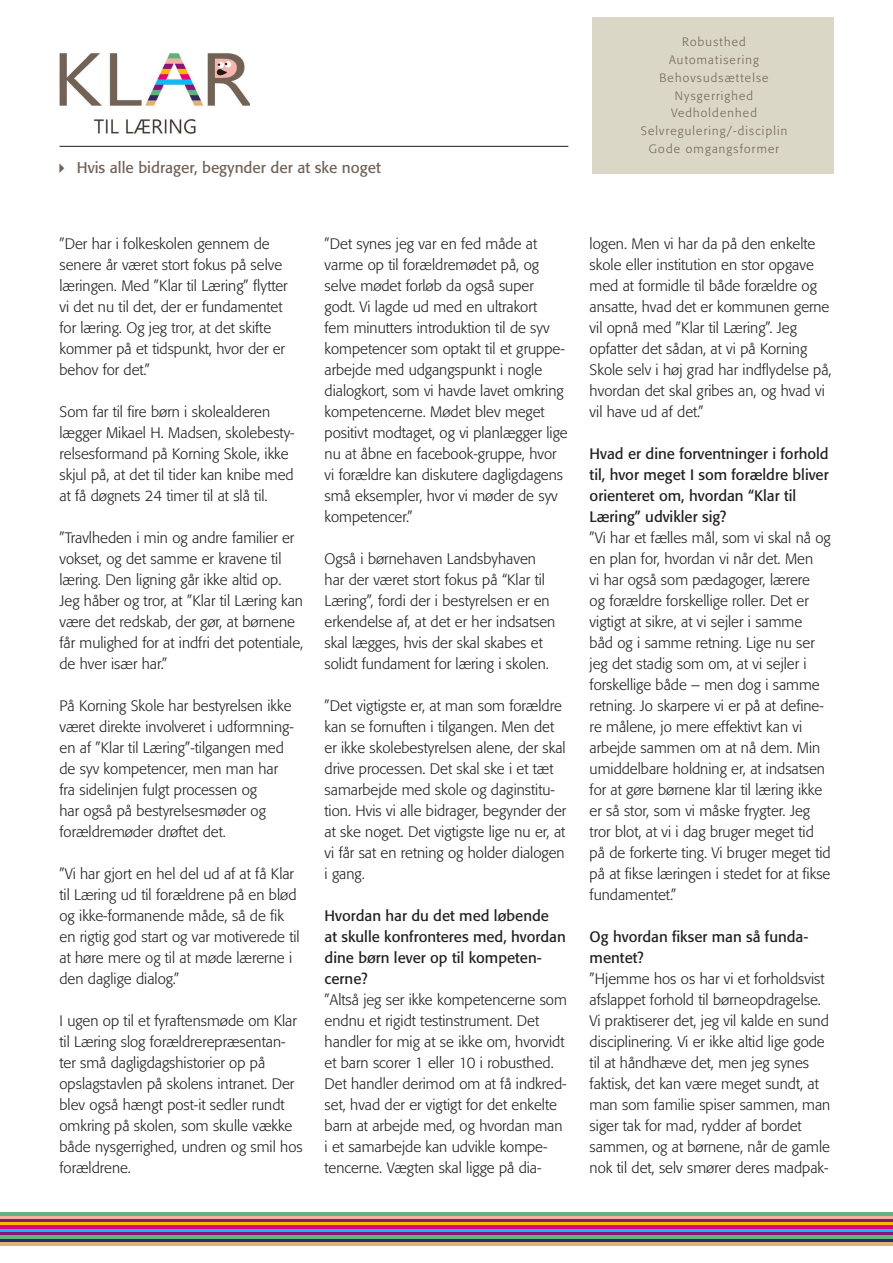
<style>
.page{position:relative;width:893px;height:1263px;background:#fff}
.page>*{position:absolute;margin:0;border:0;box-sizing:border-box;transform-origin:0 0}
.t1{font:15.3px "Formata";color:#716358}
.Billed_bilagtekst{font:300 15px/21px "Formata";color:#231f20}
.Mellemrubrik{font:15px/21px "Formata";color:#231f20}
.t2{font:300 12px "Formata";letter-spacing:.1em;color:#716358}
</style>
<div class="page">
<hr style="left:0;top:1219px;width:893px;height:3px;background:#911472">
<svg style="left:0;top:1215px;width:893px;height:4px;background:#d0af9b"></svg>
<hr style="left:0;top:1212px;width:893px;height:3px;background:#64b280">
<svg style="left:0;top:1222px;width:893px;height:4px;background:#f18a23"></svg>
<hr style="left:0;top:1226px;width:893px;height:3px;background:#e20080">
<hr style="left:0;top:1229px;width:893px;height:3px;background:#10bbf1">
<svg style="left:0;top:1232px;width:893px;height:4px;background:#7f3d75"></svg>
<hr style="left:0;top:1236px;width:893px;height:3px;background:#5eb777">
<hr style="left:0;top:1239px;width:893px;height:3px;background:#2e2a5c">
<hr style="left:0;top:1242px;width:893px;height:4px;background:#dfb376">
<hr style="left:60px;top:146px;width:508px;height:1px;background:#231f20">
<img style="left:59px;top:53px;width:191px;height:81px">
<div style="left:592px;top:17px;width:241px;height:156px;background:#dad7c6"></div>
<p class="t1" style="left:54px;top:158px;width:329px">✔ Hvis alle bidrager, begynder der at ske noget</p>
<p class="t2" style="left:682px;top:35px;width:65px">Robusthed</p>
<p class="t2" style="left:669px;top:53px;width:91px">Automatisering</p>
<p class="t2" style="left:659px;top:71px;width:111px">Behovsudsættelse</p>
<p class="t2" style="left:675px;top:88px;width:80px">Nysgerrighed</p>
<p class="t2" style="left:671px;top:106px;width:87px">Vedholdenhed</p>
<p class="t2" style="left:641px;top:124px;width:148px">Selvregulering/-disciplin</p>
<p class="t2" style="left:649px;top:142px;width:132px">Gode omgangsformer</p>
<p class="Billed_bilagtekst" style="left:60px;top:234px;width:230px">”Der har i folkeskolen gennem de senere år været stort fokus på selve læringen. Med ”Klar til Læring” flytter vi det nu til det, der er fundamentet for læring. Og jeg tror, at det skifte kommer på et tidspunkt, hvor der er behov for det.”</p>
<p class="Billed_bilagtekst" style="left:60px;top:402px;width:237px">Som far til fire børn i skolealderen lægger Mikael H. Madsen, skolebesty&shy;relsesformand på Korning Skole, ikke skjul på, at det til tider kan knibe med at få døgnets 24 timer til at slå til.</p>
<p class="Billed_bilagtekst" style="left:60px;top:528px;width:245px">”Travlheden i min og andre familier er vokset, og det samme er kravene til læring. Den ligning går ikke altid op.<br>Jeg håber og tror, at ”Klar til Læring kan være det redskab, der gør, at børnene får mulighed for at indfri det potentiale, de hver især har.”</p>
<p class="Billed_bilagtekst" style="left:60px;top:696px;width:236px">På Korning Skole har bestyrelsen ikke været direkte involveret i udformning&shy;en af ”Klar til Læring”-tilgangen med de syv kompetencer, men man har fra sidelinjen fulgt processen og<br>har også på bestyrelsesmøder og forældremøder drøftet det.</p>
<p class="Billed_bilagtekst" style="left:60px;top:864px;width:242px">”Vi har gjort en hel del ud af at få Klar til Læring ud til forældrene på en blød og ikke-formanende måde, så de fik en rigtig god start og var motiverede til at høre mere og til at møde lærerne i den daglige dialog.”</p>
<p class="Billed_bilagtekst" style="left:60px;top:1011px;width:245px">I ugen op til et fyraftensmøde om Klar til Læring slog forældrerepræsentan&shy;ter små dagligdagshistorier op på opslagstavlen på skolens intranet. Der blev også hængt post-it sedler rundt omkring på skolen, som skulle vække både nysgerrighed, undren og smil hos forældrene.</p>
<p class="Billed_bilagtekst" style="left:325px;top:234px;width:245px">”Det synes jeg var en fed måde at varme op til forældremødet på, og selve mødet forløb da også super godt. Vi lagde ud med en ultrakort<br>fem minutters introduktion til de syv kompetencer som optakt til et gruppe&shy;arbejde med udgangspunkt i nogle dialogkort, som vi havde lavet omkring kompetencerne. Mødet blev meget positivt modtaget, og vi planlægger lige nu at åbne en facebook-gruppe, hvor vi forældre kan diskutere dagligdagens små eksempler, hvor vi møder de syv kompetencer.”</p>
<p class="Billed_bilagtekst" style="left:325px;top:549px;width:232px">Også i børnehaven Landsbyhaven har der været stort fokus på “Klar til Læring”, fordi der i bestyrelsen er en erkendelse af, at det er her indsatsen skal lægges, hvis der skal skabes et solidt fundament for læring i skolen.</p>
<p class="Billed_bilagtekst" style="left:325px;top:696px;width:243px">”Det vigtigste er, at man som forældre kan se fornuften i tilgangen. Men det er ikke skolebestyrelsen alene, der skal drive processen. Det skal ske i et tæt samarbejde med skole og daginstitu&shy;tion. Hvis vi alle bidrager, begynder der at ske noget. Det vigtigste lige nu er, at vi får sat en retning og holder dialogen i gang.</p>
<p class="Mellemrubrik" style="left:325px;top:906px;width:243px">Hvordan har du det med løbende<br>at skulle konfronteres med, hvordan dine børn lever op til kompeten&shy;cerne?</p>
<p class="Billed_bilagtekst" style="left:325px;top:990px;width:244px">”Altså jeg ser ikke kompetencerne som endnu et rigidt testinstrument. Det handler for mig at se ikke om, hvorvidt et barn scorer 1 eller 10 i robusthed.<br>Det handler derimod om at få indkred&shy;set, hvad der er vigtigt for det enkelte barn at arbejde med, og hvordan man i et samarbejde kan udvikle kompe&shy;tencerne. Vægten skal ligge på dia-</p>
<p class="Billed_bilagtekst" style="left:590px;top:234px;width:243px">logen. Men vi har da på den enkelte skole eller institution en stor opgave med at formidle til både forældre og ansatte, hvad det er kommunen gerne vil opnå med ”Klar til Læring”. Jeg opfatter det sådan, at vi på Korning Skole selv i høj grad har indflydelse på, hvordan det skal gribes an, og hvad vi vil have ud af det.”</p>
<p class="Mellemrubrik" style="left:590px;top:444px;width:241px">Hvad er dine forventninger i forhold til, hvor meget I som forældre bliver orienteret om, hvordan “Klar til<br>Læring” udvikler sig?</p>
<p class="Billed_bilagtekst" style="left:590px;top:528px;width:243px">”Vi har et fælles mål, som vi skal nå og en plan for, hvordan vi når det. Men<br>vi har også som pædagoger, lærere<br>og forældre forskellige roller. Det er vigtigt at sikre, at vi sejler i samme<br>båd og i samme retning. Lige nu ser jeg det stadig som om, at vi sejler i forskellige både – men dog i samme retning. Jo skarpere vi er på at define&shy;re målene, jo mere effektivt kan vi arbejde sammen om at nå dem. Min umiddelbare holdning er, at indsatsen for at gøre børnene klar til læring ikke er så stor, som vi måske frygter. Jeg tror blot, at vi i dag bruger meget tid på de forkerte ting. Vi bruger meget tid på at fikse læringen i stedet for at fikse fundamentet.”</p>
<p class="Mellemrubrik" style="left:590px;top:927px;width:220px">Og hvordan fikser man så funda&shy;mentet?</p>
<p class="Billed_bilagtekst" style="left:590px;top:969px;width:242px">”Hjemme hos os har vi et forholdsvist afslappet forhold til børneopdragelse.<br>Vi praktiserer det, jeg vil kalde en sund disciplinering. Vi er ikke altid lige gode til at håndhæve det, men jeg synes faktisk, det kan være meget sundt, at man som familie spiser sammen, man siger tak for mad, rydder af bordet sammen, og at børnene, når de gamle nok til det, selv smører deres madpak-</p>
</div>
